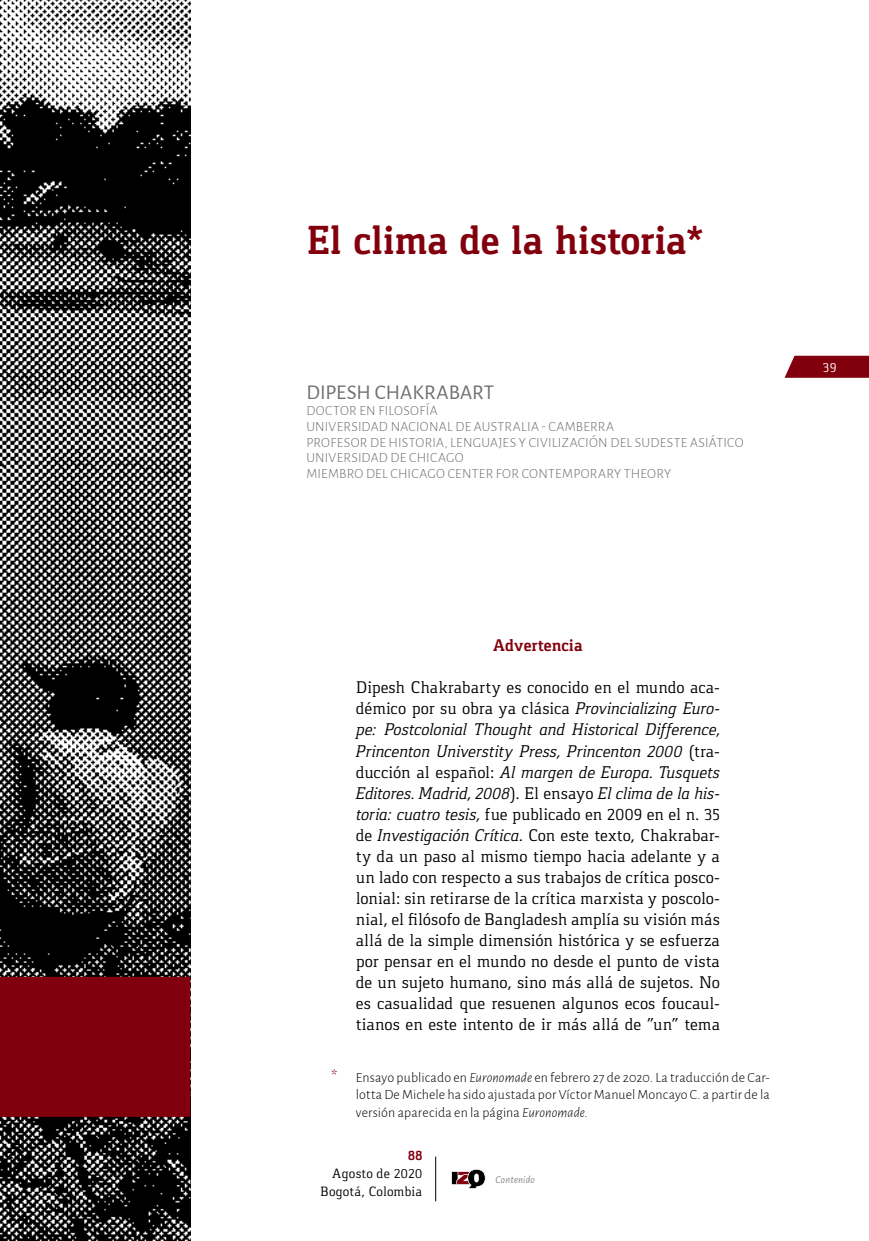
<style>
.page{position:relative;width:869px;height:1241px;background:#fff}
.page>*{position:absolute;margin:0;border:0;box-sizing:border-box;transform-origin:0 0}
.t1{font:700 42px "Gaspar";letter-spacing:-.01em;color:#82000d}
.t2{font:21px "Alegreya Sans";color:#706f6f}
.t3{font:17.5px/21px "Gaspar";color:#000;text-align:justify}
.t4{font:700 17.5px "Gaspar";color:#82000d}
.t5{font:300 14px/15.8px "Alegreya Sans";letter-spacing:.02em;color:#706f6f}
.t6{font:300 14px/17.5px "Alegreya Sans";letter-spacing:.005em;color:#000;text-align:justify}
.t7{font:14px/18.2px "Gaspar";letter-spacing:.01em;color:#000;text-align:right}
.t8{font:14px "Gaspar";color:#fff}
.t9{font:700 14px "Gaspar";color:#82000d}
.t10{font:italic 10.5px "Alegreya Sans";letter-spacing:.015em;color:#878787}
.s1{font-style:italic}
.s2{font-size:17.5px;color:#82000d}
</style>
<div class="page">
<svg style="left:784px;top:356px;width:84px;height:22px;background:#8b121e"></svg>
<img style="left:0;top:0;width:190px;height:1240px">
<div style="left:0;top:976px;width:190px;height:140px;background:#82000d"></div>
<hr style="left:435px;top:1156px;width:1px;height:44px;background:#000">
<svg style="left:451px;top:1169px;width:34px;height:19px"></svg>
<h1 class="t1" style="left:306px;top:216px;width:401px">El clima de la historia*</h1>
<p class="t2" style="left:306px;top:378px;width:189px">DIPESH CHAKRABART</p>
<p class="t5" style="left:306px;top:402px;width:438px">DOCTOR EN FILOSOFÍA<br>UNIVERSIDAD NACIONAL DE AUSTRALIA - CAMBERRA<br>PROFESOR DE HISTORIA, LENGUAJES Y CIVILIZACIÓN DEL SUDESTE ASIÁTICO UNIVERSIDAD DE CHICAGO<br>MIEMBRO DEL CHICAGO CENTER FOR CONTEMPORARY THEORY</p>
<p class="t8" style="left:822px;top:359px;width:15px">39</p>
<p class="t4" style="left:493px;top:635px;width:91px">Advertencia</p>
<p class="t3" style="left:356px;top:677px;width:365px">Dipesh Chakrabarty es conocido en el mundo aca&shy;démico por su obra ya clásica <span class="s1">Provincializing Euro&shy;pe: Postcolonial Thought and Historical Difference, Princenton Universtity Press, Princenton 2000</span> (tra&shy;ducción al español: <span class="s1">Al margen de Europa. Tusquets Editores. Madrid, 2008</span>). El ensayo <span class="s1">El clima de la his&shy;toria: cuatro tesis,</span> fue publicado en 2009 en el n. 35 de <span class="s1">Investigación Crítica</span>. Con este texto, Chakrabar&shy;ty da un paso al mismo tiempo hacia adelante y a un lado con respecto a sus trabajos de crítica posco&shy;lonial: sin retirarse de la crítica marxista y poscolo&shy;nial, el filósofo de Bangladesh amplía su visión más allá de la simple dimensión histórica y se esfuerza por pensar en el mundo no desde el punto de vista de un sujeto humano, sino más allá de sujetos. No es casualidad que resuenen algunos ecos foucaul&shy;tianos en este intento de ir más allá de “un” tema</p>
<p class="t6" style="left:356px;top:1067px;width:415px;text-indent:-25px"><span class="s2">*</span> Ensayo publicado en <span class="s1">Euronomade</span> en febrero 27 de 2020. La traducción de Car&shy;lotta De Michele ha sido ajustada por Víctor Manuel Moncayo C. a partir de la versión aparecida en la página <span class="s1">Euronomade.</span></p>
<p class="t9" style="left:408px;top:1146px;width:16px">88</p>
<p class="t7" style="left:320px;top:1164px;width:103px">Agosto de 2020<br>Bogotá, Colombia</p>
<p class="t10" style="left:495px;top:1172px;width:41px">Contenido</p>
</div>
